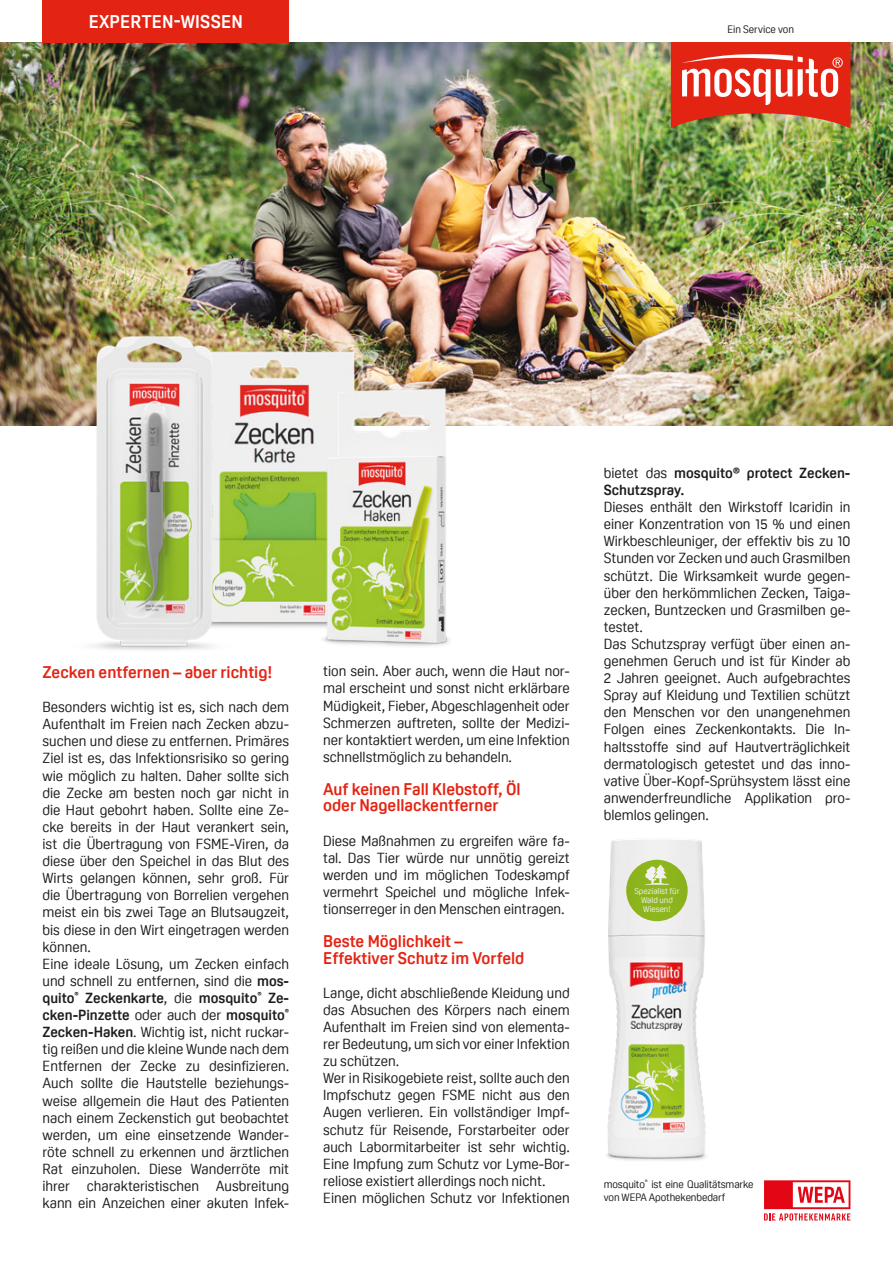
<style>
.page{position:relative;width:893px;height:1263px;background:#fff}
.page>*{position:absolute;margin:0;border:0;box-sizing:border-box;transform-origin:0 0}
.t1{font:700 18px "Oscine";letter-spacing:.01em;color:#fff}
.t2{font:700 16.5px/16.2px "Oscine";color:#e42413}
.t3{font:14.25px/17.1px "Oscine";color:#1d1d1b;text-align:justify}
.t4{font:700 14.25px/17.1px "Oscine";color:#1d1d1b}
.t5{font:10.5px/13.5px "Oscine";letter-spacing:-.01em;color:#1d1d1b}
.t6{font:8.25px/9px "Oscine";color:#fff;text-align:center}
.s1{font-weight:700}
.s2{font-weight:400}
</style>
<div class="page">
<img style="left:0;top:43px;width:893px;height:382px">
<svg style="left:671px;top:43px;width:179px;height:85px"></svg>
<div style="left:43px;top:0;width:246px;height:43px;background:#e42413"></div>
<svg style="left:764px;top:1180px;width:86px;height:40px"></svg>
<img style="left:606px;top:838px;width:100px;height:323px">
<div style="left:626px;top:860px;width:62px;height:61px;background:#8cb41d;border-radius:50%"></div>
<svg style="left:644px;top:864px;width:25px;height:21px"></svg>
<img style="left:236px;top:350px;width:133px;height:278px">
<img style="left:314px;top:386px;width:143px;height:261px">
<img style="left:60px;top:332px;width:176px;height:318px">
<p class="t1" style="left:89px;top:11px;width:156px">EXPERTEN-WISSEN</p>
<p class="t5" style="left:727px;top:23px;width:68px">Ein Service von</p>
<p class="t2" style="left:43px;top:664px;width:231px">Zecken entfernen – aber richtig!</p>
<p class="t3" style="left:43px;top:699px;width:248px">Besonders wichtig ist es, sich nach dem Aufenthalt im Freien nach Zecken abzu&shy;suchen und diese zu entfernen. Primäres Ziel ist es, das Infektionsrisiko so gering wie möglich zu halten. Daher sollte sich die Zecke am besten noch gar nicht in die Haut gebohrt haben. Sollte eine Ze&shy;cke bereits in der Haut verankert sein, ist die Übertragung von FSME-Viren, da diese über den Speichel in das Blut des Wirts gelangen können, sehr groß. Für die Übertragung von Borrelien vergehen meist ein bis zwei Tage an Blutsaugzeit, bis diese in den Wirt eingetragen werden können.</p>
<p class="t3" style="left:43px;top:955px;width:248px">Eine ideale Lösung, um Zecken einfach und schnell zu entfernen, sind die <span class="s1">mos&shy;quito</span><sup>®</sup> <span class="s1">Zeckenkarte</span>, die <span class="s1">mosquito</span><sup>®</sup> <span class="s1">Ze&shy;cken-Pinzette</span> oder auch der <span class="s1">mosquito</span><sup>® </sup><span class="s1">Zecken-Haken</span>. Wichtig ist, nicht ruckar&shy;tig reißen und die kleine Wunde nach dem Entfernen der Zecke zu desinfizieren.<br>Auch sollte die Hautstelle beziehungs&shy;weise allgemein die Haut des Patienten nach einem Zeckenstich gut beobachtet werden, um eine einsetzende Wander&shy;röte schnell zu erkennen und ärztlichen Rat einzuholen. Diese Wanderröte mit ihrer charakteristischen Ausbreitung kann ein Anzeichen einer akuten Infek-</p>
<p class="t3" style="left:323px;top:663px;width:248px">tion sein. Aber auch, wenn die Haut nor&shy;mal erscheint und sonst nicht erklärbare Müdigkeit, Fieber, Abgeschlagenheit oder Schmerzen auftreten, sollte der Medizi&shy;ner kontaktiert werden, um eine Infektion schnellstmöglich zu behandeln.</p>
<p class="t2" style="left:323px;top:781px;width:199px">Auf keinen Fall Klebstoff, Öl oder Nagellackentferner</p>
<p class="t3" style="left:323px;top:832px;width:248px">Diese Maßnahmen zu ergreifen wäre fa&shy;tal. Das Tier würde nur unnötig gereizt werden und im möglichen Todeskampf vermehrt Speichel und mögliche Infek&shy;tionserreger in den Menschen eintragen.</p>
<p class="t2" style="left:323px;top:933px;width:203px">Beste Möglichkeit –<br>Effektiver Schutz im Vorfeld</p>
<p class="t3" style="left:323px;top:984px;width:248px">Lange, dicht abschließende Kleidung und das Absuchen des Körpers nach einem Aufenthalt im Freien sind von elementa&shy;rer Bedeutung, um sich vor einer Infektion zu schützen.</p>
<p class="t3" style="left:323px;top:1070px;width:248px">Wer in Risikogebiete reist, sollte auch den Impfschutz gegen FSME nicht aus den Augen verlieren. Ein vollständiger Impf&shy;schutz für Reisende, Forstarbeiter oder auch Labormitarbeiter ist sehr wichtig.<br>Eine Impfung zum Schutz vor Lyme-Bor&shy;reliose existiert allerdings noch nicht.</p>
<p class="t3" style="left:323px;top:1189px;width:248px">Einen möglichen Schutz vor Infektionen</p>
<p class="t4" style="left:604px;top:464px;width:248px"><span class="s2">bietet das</span> mosquito® protect Zecken-<br>Schutzspray.</p>
<p class="t3" style="left:604px;top:499px;width:248px">Dieses enthält den Wirkstoff Icaridin in einer Konzentration von 15 % und einen Wirkbeschleuniger, der effektiv bis zu 10<br>Stunden vor Zecken und auch Grasmilben schützt. Die Wirksamkeit wurde gegen&shy;über den herkömmlichen Zecken, Taiga&shy;zecken, Buntzecken und Grasmilben ge&shy;testet.</p>
<p class="t3" style="left:604px;top:635px;width:248px">Das Schutzspray verfügt über einen an&shy;genehmen Geruch und ist für Kinder ab 2 Jahren geeignet. Auch aufgebrachtes Spray auf Kleidung und Textilien schützt den Menschen vor den unangenehmen Folgen eines Zeckenkontakts. Die In&shy;haltsstoffe sind auf Hautverträglichkeit dermatologisch getestet und das inno&shy;vative Über-Kopf-Sprühsystem lässt eine anwenderfreundliche Applikation pro&shy;blemlos gelingen.</p>
<p class="t6" style="left:634px;top:887px;width:47px">Spezialist für<br>Wald und<br>Wiesen!</p>
<p class="t5" style="left:604px;top:1177px;width:151px">mosquito<sup>®</sup> ist eine Qualitätsmarke von WEPA Apothekenbedarf</p>
</div>
